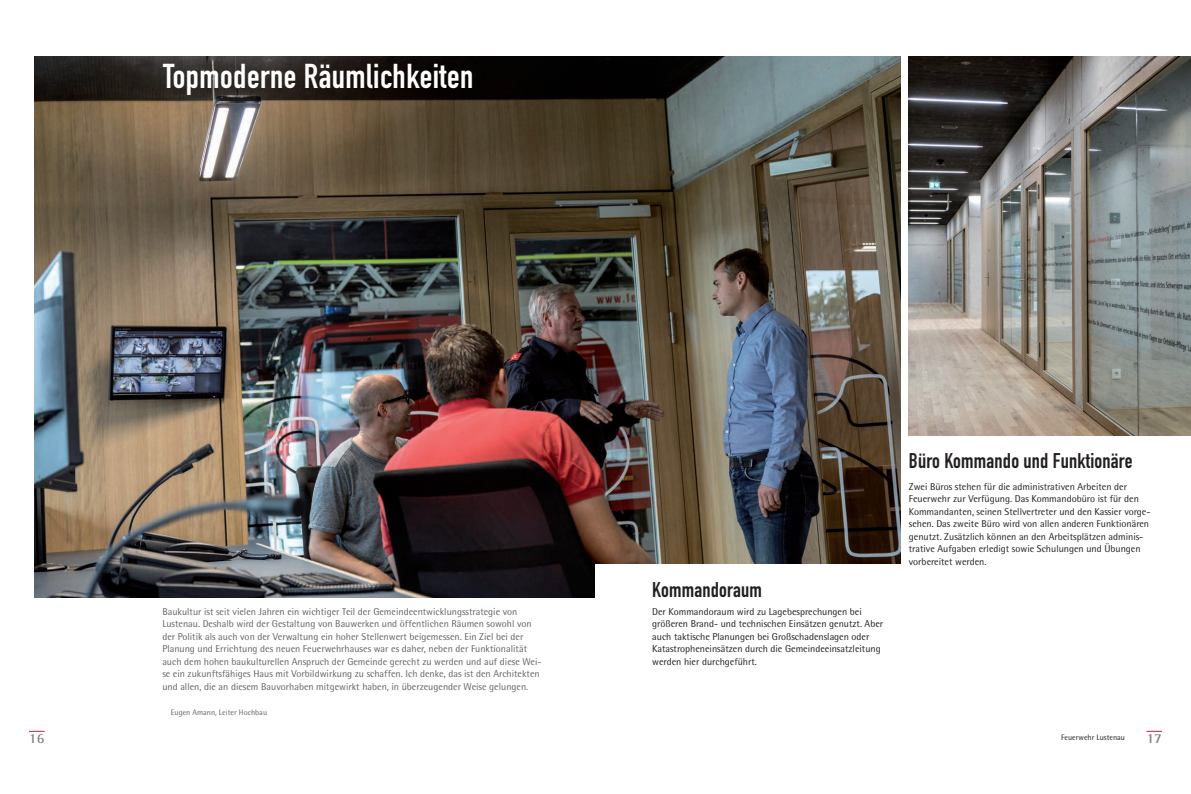
<style>
.page{position:relative;width:1191px;height:794px;background:#fff}
.page>*{position:absolute;margin:0;border:0;box-sizing:border-box;transform-origin:0 0}
.t1{font:34px "DIN Engschrift";letter-spacing:.015em;color:#fff}
.t2{font:21px "DIN Engschrift";letter-spacing:.01em;color:#231f20}
.t3{font:700 14px "Rotis Semi Serif";color:#808285}
.t4{font:10px/12.5px "Rotis Semi Sans";color:#636366}
.t5{font:10px/12.5px "Rotis Semi Sans";color:#231f20}
.t6{font:8px "Rotis Semi Sans";color:#636366}
.t7{font:8px "Rotis Semi Sans";color:#231f20}
</style>
<div class="page">
<img style="left:34px;top:57px;width:866px;height:540px">
<div style="left:595px;top:564px;width:321px;height:177px;background:#fff"></div>
<img style="left:909px;top:57px;width:282px;height:378px">
<svg style="left:1146px;top:731px;width:16px;height:1px"></svg>
<svg style="left:29px;top:731px;width:16px;height:1px"></svg>
<h1 class="t1" style="left:163px;top:56px;width:312px">Topmoderne Räumlichkeiten</h1>
<p class="t4" style="left:162px;top:605px;width:381px">Baukultur ist seit vielen Jahren ein wichtiger Teil der Gemeindeentwicklungsstrategie von Lustenau. Deshalb wird der Gestaltung von Bauwerken und öffentlichen Räumen sowohl von der Politik als auch von der Verwaltung ein hoher Stellenwert beigemessen. Ein Ziel bei der Planung und Errichtung des neuen Feuerwehrhauses war es daher, neben der Funktionalität auch dem hohen baukulturellen Anspruch der Gemeinde gerecht zu werden und auf diese Wei&shy;se ein zukunftsfähiges Haus mit Vorbildwirkung zu schaffen. Ich denke, das ist den Architekten und allen, die an diesem Bauvorhaben mitgewirkt haben, in überzeugender Weise gelungen.</p>
<p class="t6" style="left:171px;top:707px;width:98px">Eugen Amann, Leiter Hochbau</p>
<h2 class="t2" style="left:652px;top:577px;width:111px">Kommandoraum</h2>
<p class="t5" style="left:652px;top:605px;width:232px">Der Kommandoraum wird zu Lagebesprechungen bei größeren Brand- und technischen Einsätzen genutzt. Aber auch taktische Planungen bei Großschadenslagen oder Katastropheneinsätzen durch die Gemeindeeinsatzleitung werden hier durchgeführt.</p>
<h2 class="t2" style="left:909px;top:448px;width:225px">Büro Kommando und Funktionäre</h2>
<p class="t5" style="left:909px;top:480px;width:243px">Zwei Büros stehen für die administrativen Arbeiten der Feuerwehr zur Verfügung. Das Kommandobüro ist für den Kommandanten, seinen Stellvertreter und den Kassier vorge&shy;sehen. Das zweite Büro wird von allen anderen Funktionären genutzt. Zusätzlich können an den Arbeitsplätzen adminis&shy;trative Aufgaben erledigt sowie Schulungen und Übungen vorbereitet werden.</p>
<h3 class="t3" style="left:29px;top:730px;width:17px">16</h3>
<p class="t7" style="left:1061px;top:732px;width:65px">Feuerwehr Lustenau</p>
<h3 class="t3" style="left:1146px;top:730px;width:17px">17</h3>
</div>
